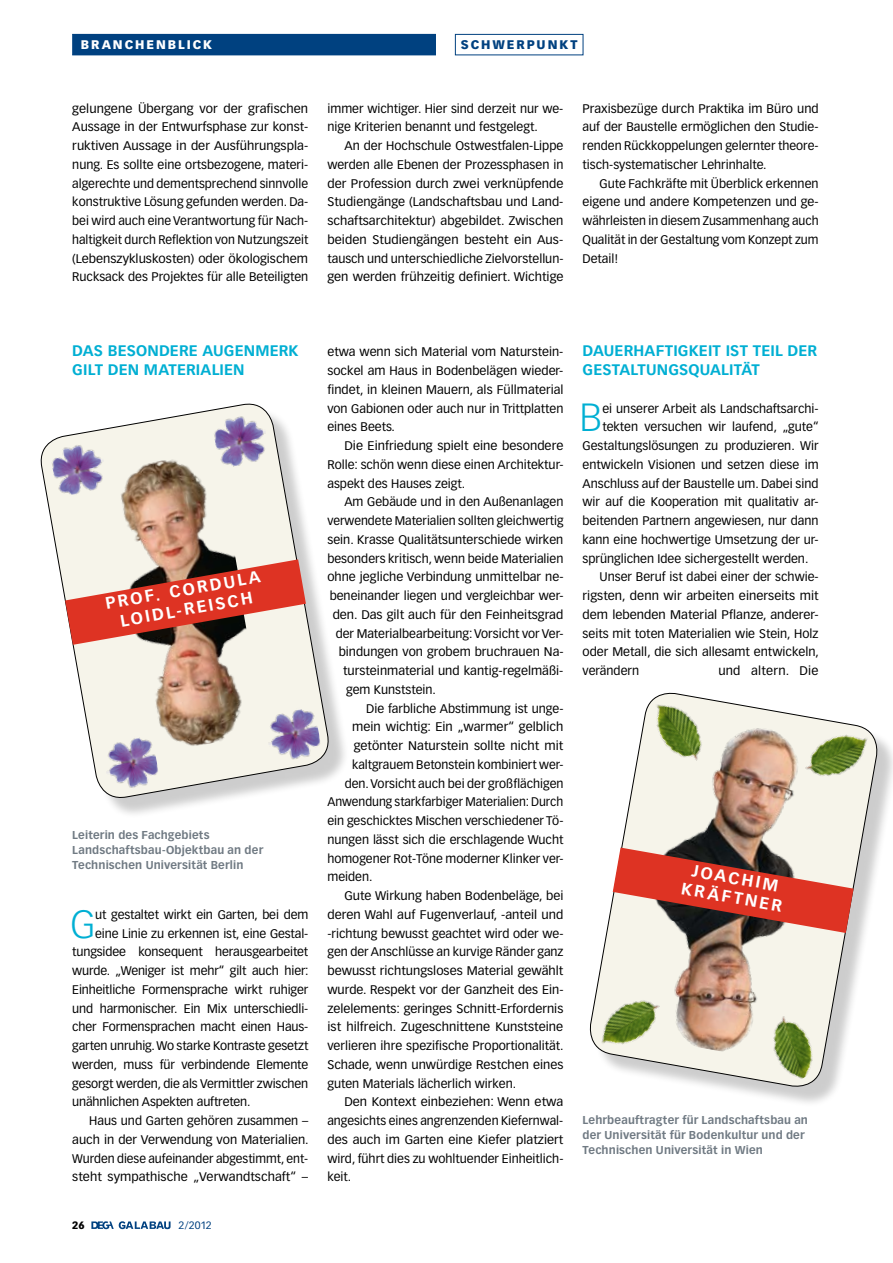
<style>
.page{position:relative;width:893px;height:1263px;background:#fff}
.page>*{position:absolute;margin:0;border:0;box-sizing:border-box;transform-origin:0 0}
.t1{font:300 38.7px "Vectora LT Std";color:#00afd3}
.t2{font:700 16.5px/19.5px "Vectora LT Std";color:#fff;text-align:center}
.t3{font:700 15px/18.8px "Vectora LT Std";letter-spacing:.01em;color:#00afd3}
.t4{font:12.3px/18.8px "Vectora LT Std";color:#000;text-align:justify}
.t5{font:900 12.3px "Vectora LT Std";letter-spacing:.155em;color:#fff}
.t6{font:900 12.3px "Vectora LT Std";letter-spacing:.155em;color:#004180}
.t7{font:700 11.25px/15px "Vectora LT Std";letter-spacing:.015em;color:#707a83}
.t8{font:10.5px "Vectora LT Std";color:#004180}
.t9{font:900 10.5px "Vectora LT Std";color:#000}
</style>
<div class="page">
<div style="left:45px;top:408px;width:318px;height:425px;background:#000;opacity:.2"></div>
<svg style="left:40px;top:403px;width:292px;height:398px"></svg>
<div style="left:594px;top:697px;width:299px;height:426px;background:#000;opacity:.2"></div>
<svg style="left:594px;top:697px;width:287px;height:393px"></svg>
<div style="left:73px;top:34px;width:362px;height:21px;background:#004180"></div>
<svg style="left:91px;top:1221px;width:80px;height:8px"></svg>
<div style="left:455px;top:34px;width:128px;height:21px;border:1px solid #004180"></div>
<svg style="left:619px;top:705px;width:219px;height:357px;background:#dfcfc3"></svg>
<img style="left:629px;top:963px;width:179px;height:99px">
<svg style="left:594px;top:817px;width:299px;height:146px;background:#cda097"></svg>
<img style="left:636px;top:692px;width:86px;height:78px">
<img style="left:751px;top:1006px;width:77px;height:82px">
<img style="left:794px;top:718px;width:86px;height:79px">
<img style="left:589px;top:979px;width:83px;height:82px">
<svg style="left:74px;top:448px;width:211px;height:311px;background:#ded3c5"></svg>
<img style="left:116px;top:675px;width:149px;height:81px">
<svg style="left:40px;top:529px;width:314px;height:146px"></svg>
<img style="left:49px;top:437px;width:60px;height:62px">
<img style="left:263px;top:704px;width:60px;height:62px">
<img style="left:211px;top:408px;width:60px;height:62px">
<img style="left:101px;top:733px;width:60px;height:62px">
<p class="t5" style="left:81px;top:37px;width:133px">BRANCHENBLICK</p>
<p class="t6" style="left:461px;top:37px;width:118px">SCHWERPUNKT</p>
<p class="t4" style="left:72px;top:99px;width:238px">gelungene Übergang vor der grafischen Aussage in der Entwurfsphase zur konst&shy;ruktiven Aussage in der Ausführungspla&shy;nung. Es sollte eine ortsbezogene, materi&shy;algerechte und dementsprechend sinnvolle konstruktive Lösung gefunden werden. Da&shy;bei wird auch eine Verantwortung für Nach&shy;haltigkeit durch Reflektion von Nutzungszeit (Lebenszykluskosten) oder ökologischem Rucksack des Projektes für alle Beteiligten</p>
<p class="t4" style="left:327px;top:99px;width:237px">immer wichtiger. Hier sind derzeit nur we&shy;nige Kriterien benannt und festgelegt.</p>
<p class="t4" style="left:327px;top:136px;width:238px;text-indent:17px">An der Hochschule Ostwestfalen-Lippe werden alle Ebenen der Prozessphasen in der Profession durch zwei verknüpfende Studiengänge (Landschaftsbau und Land&shy;schaftsarchitektur) abgebildet. Zwischen beiden Studiengängen besteht ein Aus&shy;tausch und unterschiedliche Zielvorstellun&shy;gen werden frühzeitig definiert. Wichtige</p>
<p class="t4" style="left:583px;top:99px;width:238px">Praxisbezüge durch Praktika im Büro und auf der Baustelle ermöglichen den Studie&shy;renden Rückkoppelungen gelernter theore&shy;tisch-systematischer Lehrinhalte.</p>
<p class="t4" style="left:583px;top:174px;width:238px;text-indent:17px">Gute Fachkräfte mit Überblick erkennen eigene und andere Kompetenzen und ge&shy;währleisten in diesem Zusammenhang auch Qualität in der Gestaltung vom Konzept zum Detail!</p>
<p class="t3" style="left:72px;top:342px;width:228px">Das Besondere Augenmerk gilt den Materialien</p>
<h2 class="t2" style="left:104px;top:594px;width:158px;rotate:-10deg">Prof. Cordula loidl-reisch</h2>
<p class="t7" style="left:72px;top:827px;width:193px">Leiterin des Fachgebiets<br>Landschaftsbau-Objektbau an der<br>Technischen Universität Berlin</p>
<h1 class="t1" style="left:71px;top:901px;width:27px">G</h1>
<p class="t4" style="left:95px;top:905px;width:215px">ut gestaltet wirkt ein Garten, bei dem</p>
<p class="t4" style="left:95px;top:924px;width:215px">eine Linie zu erkennen ist, eine Gestal-</p>
<p class="t4" style="left:72px;top:943px;width:237px">tungsidee konsequent herausgearbeitet</p>
<p class="t4" style="left:72px;top:961px;width:238px">wurde. „Weniger ist mehr“ gilt auch hier:</p>
<p class="t4" style="left:72px;top:980px;width:237px">Einheitliche Formensprache wirkt ruhiger</p>
<p class="t4" style="left:72px;top:999px;width:237px">und harmonischer. Ein Mix unterschiedli-</p>
<p class="t4" style="left:72px;top:1018px;width:238px">cher Formensprachen macht einen Haus-</p>
<p class="t4" style="left:72px;top:1036px;width:238px">garten unruhig. Wo starke Kontraste gesetzt</p>
<p class="t4" style="left:72px;top:1055px;width:238px">werden, muss für verbindende Elemente</p>
<p class="t4" style="left:72px;top:1074px;width:237px">gesorgt werden, die als Vermittler zwischen</p>
<p class="t4" style="left:72px;top:1093px;width:180px">unähnlichen Aspekten auftreten.</p>
<p class="t4" style="left:89px;top:1111px;width:220px">Haus und Garten gehören zusammen –</p>
<p class="t4" style="left:72px;top:1130px;width:238px">auch in der Verwendung von Materialien.</p>
<p class="t4" style="left:72px;top:1149px;width:237px">Wurden diese aufeinander abgestimmt, ent-</p>
<p class="t4" style="left:72px;top:1168px;width:237px">steht sympathische „Verwandtschaft“ –</p>
<p class="t9" style="left:72px;top:1218px;width:14px">26</p>
<p class="t8" style="left:179px;top:1219px;width:35px">2/2012</p>
<p class="t4" style="left:327px;top:343px;width:238px">etwa wenn sich Material vom Naturstein&shy;sockel am Haus in Bodenbelägen wieder&shy;findet, in kleinen Mauern, als Füllmaterial von Gabionen oder auch nur in Trittplatten eines Beets.</p>
<p class="t4" style="left:327px;top:436px;width:238px;text-indent:17px">Die Einfriedung spielt eine besondere Rolle: schön wenn diese einen Architektur&shy;aspekt des Hauses zeigt.</p>
<p class="t4" style="left:344px;top:493px;width:221px">Am Gebäude und in den Außenanlagen</p>
<p class="t4" style="left:327px;top:511px;width:238px">verwendete Materialien sollten gleichwertig</p>
<p class="t4" style="left:327px;top:530px;width:237px">sein. Krasse Qualitätsunterschiede wirken</p>
<p class="t4" style="left:327px;top:549px;width:237px">besonders kritisch, wenn beide Materialien</p>
<p class="t4" style="left:327px;top:568px;width:238px">ohne jegliche Verbindung unmittelbar ne-</p>
<p class="t4" style="left:330px;top:586px;width:235px">beneinander liegen und vergleichbar wer-</p>
<p class="t4" style="left:333px;top:605px;width:232px">den. Das gilt auch für den Feinheitsgrad</p>
<p class="t4" style="left:336px;top:624px;width:229px">der Materialbearbeitung: Vorsicht vor Ver-</p>
<p class="t4" style="left:339px;top:643px;width:226px">bindungen von grobem bruchrauen Na-</p>
<p class="t4" style="left:343px;top:661px;width:222px">tursteinmaterial und kantig-regelmäßi-</p>
<p class="t4" style="left:346px;top:680px;width:91px">gem Kunststein.</p>
<p class="t4" style="left:366px;top:699px;width:199px">Die farbliche Abstimmung ist unge-</p>
<p class="t4" style="left:352px;top:718px;width:213px">mein wichtig: Ein „warmer“ gelblich</p>
<p class="t4" style="left:354px;top:736px;width:211px">getönter Naturstein sollte nicht mit</p>
<p class="t4" style="left:352px;top:755px;width:213px">kaltgrauem Betonstein kombiniert wer-</p>
<p class="t4" style="left:345px;top:774px;width:220px">den. Vorsicht auch bei der großflächigen</p>
<p class="t4" style="left:327px;top:793px;width:237px">Anwendung starkfarbiger Materialien: Durch</p>
<p class="t4" style="left:327px;top:811px;width:237px">ein geschicktes Mischen verschiedener Tö-</p>
<p class="t4" style="left:327px;top:830px;width:237px">nungen lässt sich die erschlagende Wucht</p>
<p class="t4" style="left:327px;top:849px;width:237px">homogener Rot-Töne moderner Klinker ver-</p>
<p class="t4" style="left:327px;top:868px;width:47px">meiden.</p>
<p class="t4" style="left:344px;top:886px;width:220px">Gute Wirkung haben Bodenbeläge, bei</p>
<p class="t4" style="left:327px;top:905px;width:237px">deren Wahl auf Fugenverlauf, -anteil und</p>
<p class="t4" style="left:327px;top:924px;width:237px">-richtung bewusst geachtet wird oder we-</p>
<p class="t4" style="left:327px;top:943px;width:238px">gen der Anschlüsse an kurvige Ränder ganz</p>
<p class="t4" style="left:327px;top:961px;width:237px">bewusst richtungsloses Material gewählt</p>
<p class="t4" style="left:327px;top:980px;width:238px">wurde. Respekt vor der Ganzheit des Ein-</p>
<p class="t4" style="left:327px;top:999px;width:237px">zelelements: geringes Schnitt-Erfordernis</p>
<p class="t4" style="left:327px;top:1018px;width:237px">ist hilfreich. Zugeschnittene Kunststeine</p>
<p class="t4" style="left:327px;top:1036px;width:238px">verlieren ihre spezifische Proportionalität.</p>
<p class="t4" style="left:327px;top:1055px;width:238px">Schade, wenn unwürdige Restchen eines</p>
<p class="t4" style="left:327px;top:1074px;width:190px">guten Materials lächerlich wirken.</p>
<p class="t4" style="left:344px;top:1093px;width:220px">Den Kontext einbeziehen: Wenn etwa</p>
<p class="t4" style="left:327px;top:1111px;width:237px">angesichts eines angrenzenden Kiefernwal-</p>
<p class="t4" style="left:327px;top:1130px;width:237px">des auch im Garten eine Kiefer platziert</p>
<p class="t4" style="left:327px;top:1149px;width:238px">wird, führt dies zu wohltuender Einheitlich-</p>
<p class="t4" style="left:327px;top:1168px;width:25px">keit.</p>
<p class="t3" style="left:583px;top:342px;width:236px">Dauerhaftigkeit ist Teil der<br>Gestaltungsqualität</p>
<h1 class="t1" style="left:579px;top:395px;width:24px">B</h1>
<p class="t4" style="left:602px;top:399px;width:218px">ei unserer Arbeit als Landschaftsarchi-</p>
<p class="t4" style="left:602px;top:418px;width:218px">tekten versuchen wir laufend, „gute“</p>
<p class="t4" style="left:583px;top:436px;width:237px">Gestaltungslösungen zu produzieren. Wir</p>
<p class="t4" style="left:583px;top:455px;width:238px">entwickeln Visionen und setzen diese im</p>
<p class="t4" style="left:583px;top:474px;width:238px">Anschluss auf der Baustelle um. Dabei sind</p>
<p class="t4" style="left:583px;top:493px;width:237px">wir auf die Kooperation mit qualitativ ar-</p>
<p class="t4" style="left:583px;top:511px;width:237px">beitenden Partnern angewiesen, nur dann</p>
<p class="t4" style="left:583px;top:530px;width:237px">kann eine hochwertige Umsetzung der ur-</p>
<p class="t4" style="left:583px;top:549px;width:227px">sprünglichen Idee sichergestellt werden.</p>
<p class="t4" style="left:600px;top:568px;width:221px">Unser Beruf ist dabei einer der schwie-</p>
<p class="t4" style="left:583px;top:586px;width:238px">rigsten, denn wir arbeiten einerseits mit</p>
<p class="t4" style="left:583px;top:605px;width:237px">dem lebenden Material Pflanze, anderer-</p>
<p class="t4" style="left:583px;top:624px;width:237px">seits mit toten Materialien wie Stein, Holz</p>
<p class="t4" style="left:583px;top:643px;width:238px">oder Metall, die sich allesamt entwickeln,</p>
<p class="t4" style="left:583px;top:661px;width:58px">verändern</p>
<p class="t4" style="left:718px;top:661px;width:102px">und altern. Die</p>
<h2 class="t2" style="left:686px;top:859px;width:104px;rotate:10deg">joachim kräftner</h2>
<p class="t7" style="left:583px;top:1112px;width:227px">Lehrbeauftragter für Landschaftsbau an der Universität für Bodenkultur und der<br>Technischen Universität in Wien</p>
</div>
